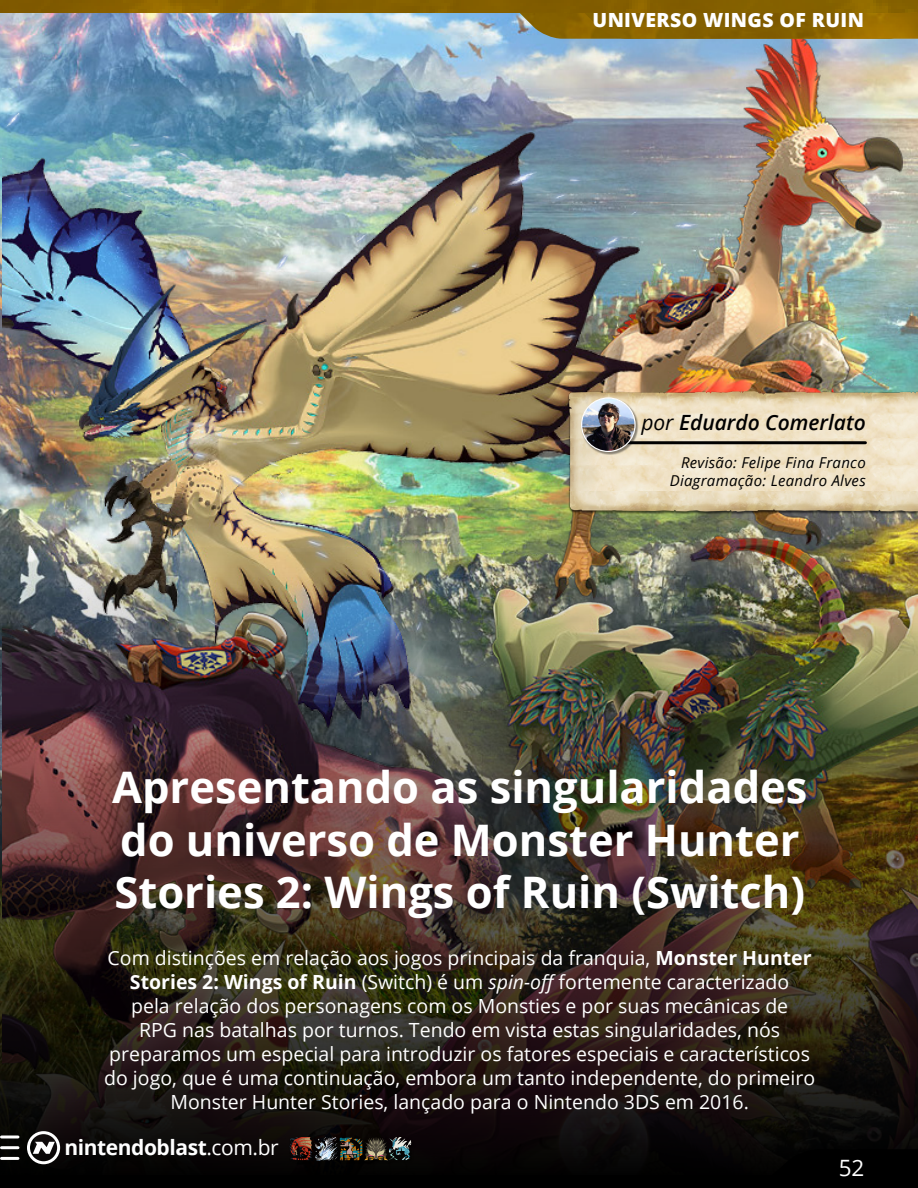
<style>
.page{position:relative;width:918px;height:1188px;background:#fff}
.page>*{position:absolute;margin:0;border:0;box-sizing:border-box;transform-origin:0 0}
.t1{font:700 43.5px/52.5px "Open Sans";color:#fff}
.t2{font:22.5px "Open Sans";color:#fff}
.t3{font:700 21px "Open Sans";letter-spacing:-.02em;color:#fff}
.t4{font:italic 600 21px "Open Sans";color:#000}
.t5{font:19.5px/24px "Open Sans";color:#fff;text-align:center}
.t6{font:800 19.5px "Open Sans";letter-spacing:.02em;color:#fff}
.t7{font:italic 15px/18px "Open Sans";letter-spacing:.02em;color:#000;text-align:right}
.s1{font-weight:400}
.s2{font-weight:700}
.s3{font-style:italic}
</style>
<div class="page">
<img style="left:2px;top:10px;width:916px;height:538px">
<img style="left:3px;top:551px;width:912px;height:624px">
<img style="left:568px;top:491px;width:350px;height:24px">
<img style="left:568px;top:413px;width:350px;height:78px">
<img style="left:568px;top:392px;width:350px;height:21px">
<hr style="left:624px;top:441px;width:241px;height:3px;background:#000">
<div style="left:581px;top:398px;width:58px;height:57px;background:#000;opacity:.44"></div>
<img style="left:582px;top:398px;width:53px;height:53px;border-radius:27px">
<div style="left:581px;top:397px;width:55px;height:55px;border:1px solid #fff;border-radius:50%"></div>
<div style="left:27px;top:1131px;width:33px;height:33px;border:3px solid #fff;border-radius:50%"></div>
<svg style="left:33px;top:1142px;width:22px;height:12px"></svg>
<img style="left:512px;top:0;width:65px;height:39px">
<img style="left:577px;top:0;width:341px;height:39px">
<div style="left:0;top:1175px;width:918px;height:13px;background:#000"></div>
<div style="left:764px;top:1149px;width:154px;height:26px;background:#000"></div>
<svg style="left:3px;top:1136px;width:15px;height:2px"></svg>
<hr style="left:2px;top:1146px;width:16px;height:3px;background:#fff">
<hr style="left:2px;top:1157px;width:16px;height:3px;background:#fff">
<div style="left:288px;top:1136px;width:28px;height:28px;background:#000"></div>
<img style="left:290px;top:1137px;width:23px;height:23px">
<div style="left:338px;top:1137px;width:28px;height:27px;background:#000;opacity:.75"></div>
<img style="left:338px;top:1137px;width:24px;height:23px">
<div style="left:315px;top:1137px;width:23px;height:23px;background:#000;opacity:.75"></div>
<div style="left:363px;top:1136px;width:28px;height:28px;background:#000;opacity:.75"></div>
<img style="left:364px;top:1137px;width:24px;height:23px">
<div style="left:388px;top:1136px;width:27px;height:27px;background:#000;opacity:.75"></div>
<p class="t6" style="left:593px;top:6px;width:273px">UNIVERSO WINGS OF RUIN</p>
<p class="t4" style="left:641px;top:408px;width:226px"><span class="s1">por</span> Eduardo Comerlato</p>
<p class="t7" style="left:670px;top:453px;width:198px">Revisão: Felipe Fina Franco<br>Diagramação: Leandro Alves</p>
<h1 class="t1" style="left:112px;top:760px;width:697px">Apresentando as singularidades do universo de Monster Hunter<br>Stories 2: Wings of Ruin (Switch)</h1>
<p class="t5" style="left:104px;top:945px;width:713px">Com distinções em relação aos jogos principais da franquia, <span class="s2">Monster Hunter Stories 2: Wings of Ruin</span> (Switch) é um <span class="s3">spin-off</span> fortemente caracterizado<br>pela relação dos personagens com os Monsties e por suas mecânicas de<br>RPG nas batalhas por turnos. Tendo em vista estas singularidades, nós preparamos um especial para introduzir os fatores especiais e característicos do jogo, que é uma continuação, embora um tanto independente, do primeiro Monster Hunter Stories, lançado para o Nintendo 3DS em 2016.</p>
<p class="t3" style="left:64px;top:1132px;width:216px">nintendoblast<span class="s1">.com.br</span></p>
<p class="t2" style="left:839px;top:1153px;width:27px">52</p>
</div>
